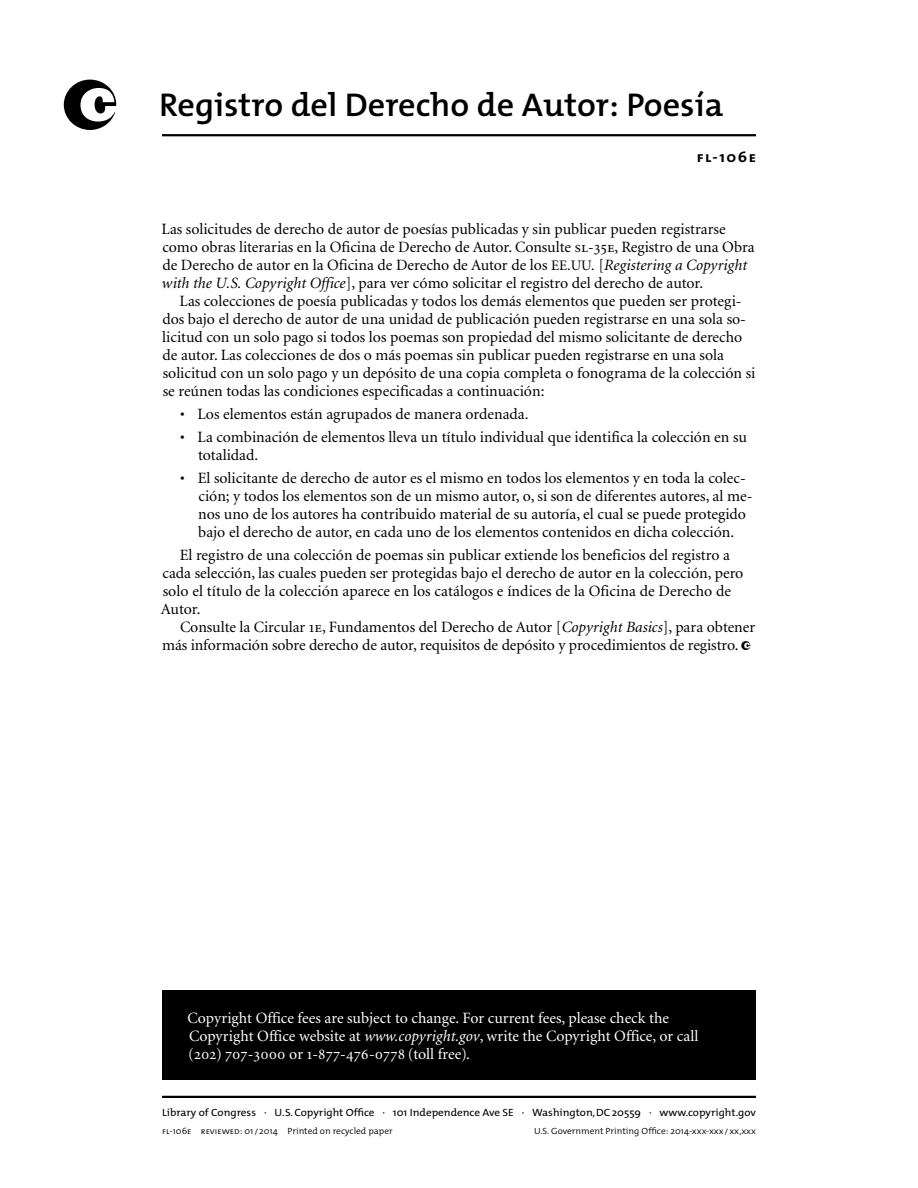
<style>
.page{position:relative;width:918px;height:1188px;background:#fff}
.page>*{position:absolute;margin:0;border:0;box-sizing:border-box;transform-origin:0 0}
.t1{font:600 33px "The Mix Os F";color:#000;scale:1.04 1}
.t2{font:15.75px/18px "Minion C";color:#000}
.t3{font:15.75px/18px "Minion C";color:#fff}
.t4{font:700 15px "The Mix Os F";letter-spacing:.095em;color:#000;scale:1.07 1}
.t5{font:10.5px "The Mix Os F";color:#000;scale:1.07 1}
.t6{font:300 9px "The Mix Os F";color:#000;scale:1.05 1}
.s1{font-family:"Copyright OTF";font-weight:400;font-size:63px}
.s2{font-family:"Minion SC"}
.s3{font-size:14.55px}
.s4{font-style:italic}
.s5{font-family:"Copyright OTF";font-size:11.25px}
</style>
<div class="page">
<hr style="left:162px;top:1096px;width:594px;height:2px;background:#000">
<hr style="left:162px;top:134px;width:594px;height:2px;background:#000">
<div style="left:162px;top:990px;width:594px;height:90px;background:#000"></div>
<h1 class="t1" style="left:64px;top:84px;width:636px"><span class="s1">7</span> Registro del Derecho de Autor: Poesía</h1>
<p class="t4" style="left:697px;top:147px;width:57px">fl-106e</p>
<p class="t2" style="left:162px;top:221px;width:595px">Las solicitudes de derecho de autor de poesías publicadas y sin publicar pueden registrarse como obras literarias en la Oficina de Derecho de Autor. Consulte <span class="s2">sl</span>-35<span class="s2">e</span>, Registro de una Obra de Derecho de autor en la Oficina de Derecho de Autor de los <span class="s3">EE.UU.</span> [<span class="s4">Registering a Copyright with the U.S. Copyright Office</span>], para ver cómo solicitar el registro del derecho de autor.</p>
<p class="t2" style="left:162px;top:293px;width:595px;text-indent:17px">Las colecciones de poesía publicadas y todos los demás elementos que pueden ser protegi‑ dos bajo el derecho de autor de una unidad de publicación pueden registrarse en una sola so‑ licitud con un solo pago si todos los poemas son propiedad del mismo solicitante de derecho de autor. Las colecciones de dos o más poemas sin publicar pueden registrarse en una sola solicitud con un solo pago y un depósito de una copia completa o fonograma de la colección si se reúnen todas las condiciones especificadas a continuación:</p>
<p class="t2" style="left:180px;top:406px;width:350px">• Los elementos están agrupados de manera ordenada.</p>
<p class="t2" style="left:198px;top:428px;width:550px;text-indent:-18px">• La combinación de elementos lleva un título individual que identifica la colección en su totalidad.</p>
<p class="t2" style="left:198px;top:469px;width:556px;text-indent:-18px">• El solicitante de derecho de autor es el mismo en todos los elementos y en toda la colec‑ ción; y todos los elementos son de un mismo autor, o, si son de diferentes autores, al me‑ nos uno de los autores ha contribuido material de su autoría, el cual se puede protegido bajo el derecho de autor, en cada uno de los elementos contenidos en dicha colección.</p>
<p class="t2" style="left:161px;top:546px;width:584px;text-indent:19px">El registro de una colección de poemas sin publicar extiende los beneficios del registro a cada selección, las cuales pueden ser protegidas bajo el derecho de autor en la colección, pero solo el título de la colección aparece en los catálogos e índices de la Oficina de Derecho de Autor.</p>
<p class="t2" style="left:162px;top:618px;width:595px;text-align:right">Consulte la Circular 1<span class="s2">e</span>, Fundamentos del Derecho de Autor [<span class="s4">Copyright Basics</span>], para obtener más información sobre derecho de autor, requisitos de depósito y procedimientos de registro. <span class="s5">2</span></p>
<p class="t3" style="left:188px;top:1009px;width:512px">Copyright Office fees are subject to change. For current fees, please check the<br>Copyright Office website at <span class="s4">www.copyright.gov</span>, write the Copyright Office, or call (202) 707‑3000 or 1-877-476-0778 (toll free).</p>
<p class="t5" style="left:162px;top:1106px;width:557px">Library of Congress · U.S.Copyright Office · 101 Independence Ave SE · Washington,DC20559 · www.copyright.gov</p>
<p class="t6" style="left:162px;top:1125px;width:221px">fl-106e reviewed: 01/ 2014 Printed on recycled paper</p>
<p class="t6" style="left:534px;top:1125px;width:213px">U.S. Government Printing Office: 2014-xxx-xxx/xx,xxx</p>
</div>
